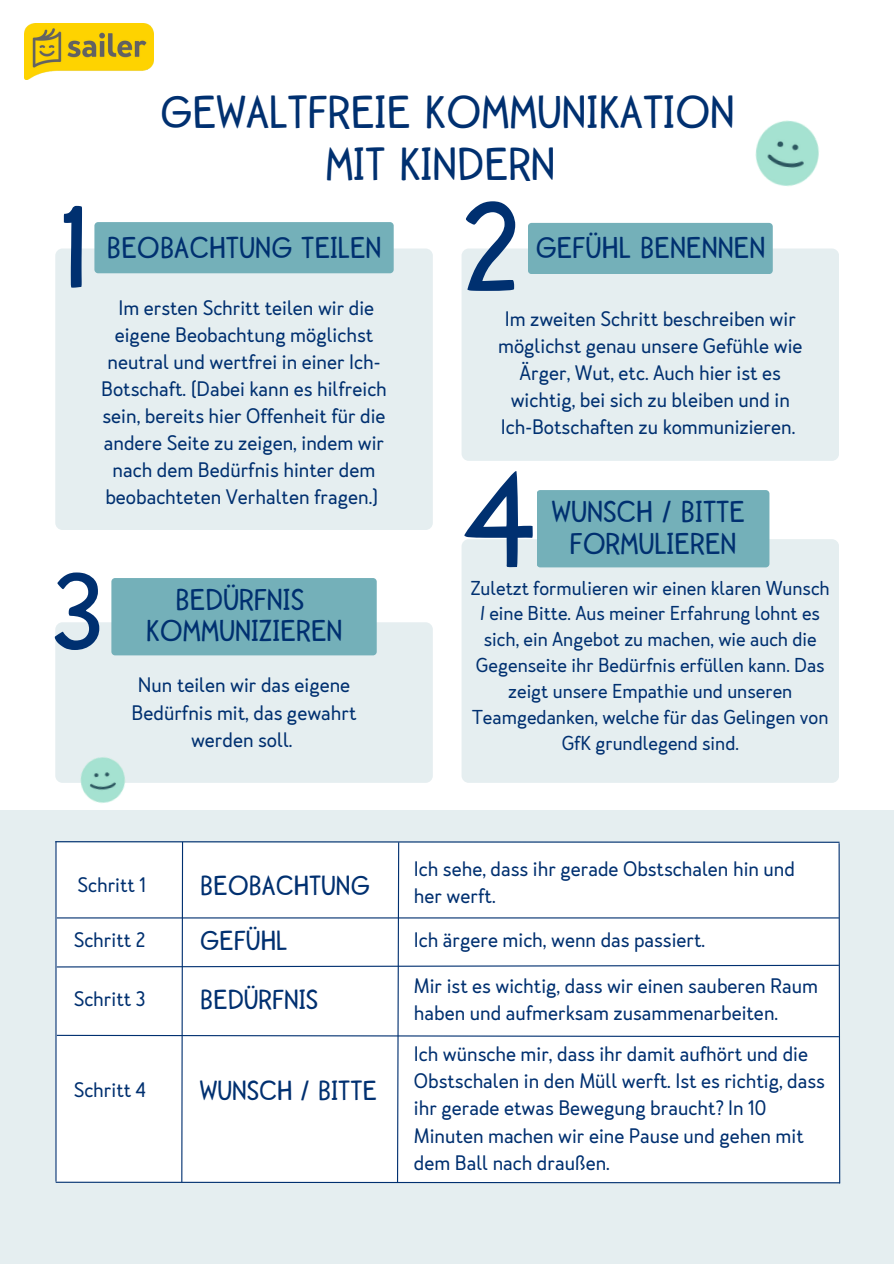
<style>
.page{position:relative;width:894px;height:1264px;background:#fff}
.page>*{position:absolute;margin:0;border:0;box-sizing:border-box;transform-origin:0 0}
.t1{font:136.5px "Argyle Socks";color:#003070}
.t2{font:121.8px "Argyle Socks";color:#003070}
.t3{font:46.2px/51.8px "Argyle Socks";color:#003070;text-align:center}
.t4{font:30.15px "Argyle Socks";color:#003070}
.t5{font:27.6px/54.6px "Argyle Socks";color:#003070}
.t6{font:19.5px/27px "Merlo Neue";color:#003070}
.t7{font:18.75px/26px "Merlo Neue";color:#003070;text-align:center}
</style>
<div class="page">
<div style="left:55px;top:248px;width:378px;height:282px;background:#e5eef0;border-radius:7px"></div>
<div style="left:94px;top:222px;width:299px;height:51px;background:#74b0b9;border-radius:4px"></div>
<div style="left:461px;top:248px;width:377px;height:213px;background:#e5eef0;border-radius:7px"></div>
<div style="left:527px;top:223px;width:245px;height:51px;background:#74b0b9;border-radius:4px"></div>
<div style="left:55px;top:622px;width:378px;height:160px;background:#e5eef0;border-radius:7px"></div>
<div style="left:111px;top:578px;width:265px;height:77px;background:#74b0b9;border-radius:4px"></div>
<div style="left:461px;top:539px;width:377px;height:243px;background:#e5eef0;border-radius:7px"></div>
<div style="left:536px;top:490px;width:233px;height:77px;background:#74b0b9;border-radius:4px"></div>
<div style="left:0;top:810px;width:893px;height:453px;background:#e5eef0"></div>
<div style="left:55px;top:841px;width:785px;height:343px;background:#fff"></div>
<hr style="left:55px;top:841px;width:1px;height:340px;background:#003070">
<img style="left:755px;top:120px;width:64px;height:66px">
<img style="left:76px;top:757px;width:55px;height:46px">
<img style="left:25px;top:24px;width:128px;height:55px">
<h2 class="t2" style="left:59px;top:167px;width:31px">1</h2>
<h3 class="t3" style="left:160px;top:86px;width:576px">GEWALTFREIE KOMMUNIKATION<br>MIT KINDERN</h3>
<h3 class="t4" style="left:107px;top:228px;width:276px">BEOBACHTUNG TEILEN</h3>
<h1 class="t1" style="left:461px;top:158px;width:63px">2</h1>
<h3 class="t4" style="left:535px;top:228px;width:231px">GEFÜHL BENENNEN</h3>
<p class="t6" style="left:101px;top:294px;width:287px;text-align:center">Im ersten Schritt teilen wir die eigene Beobachtung möglichst neutral und wertfrei in einer Ich-Botschaft. (Dabei kann es hilfreich sein, bereits hier Offenheit für die andere Seite zu zeigen, indem wir nach dem Bedürfnis hinter dem beobachteten Verhalten fragen.)</p>
<h2 class="t2" style="left:51px;top:532px;width:55px">3</h2>
<h3 class="t4" style="left:175px;top:579px;width:130px">BEDÜRFNIS</h3>
<h3 class="t4" style="left:146px;top:611px;width:198px">KOMMUNIZIEREN</h3>
<p class="t6" style="left:131px;top:672px;width:226px;text-align:center">Nun teilen wir das eigene<br>Bedürfnis mit, das gewahrt werden soll.</p>
<p class="t6" style="left:498px;top:306px;width:306px;text-align:center">Im zweiten Schritt beschreiben wir möglichst genau unsere Gefühle wie Ärger, Wut, etc. Auch hier ist es wichtig, bei sich zu bleiben und in Ich-Botschaften zu kommunizieren.</p>
<h1 class="t1" style="left:461px;top:431px;width:77px">4</h1>
<h3 class="t4" style="left:552px;top:492px;width:194px">WUNSCH / BITTE</h3>
<h3 class="t4" style="left:569px;top:523px;width:168px">FORMULIEREN</h3>
<p class="t7" style="left:471px;top:575px;width:360px">Zuletzt formulieren wir einen klaren Wunsch / eine Bitte. Aus meiner Erfahrung lohnt es sich, ein Angebot zu machen, wie auch die Gegenseite ihr Bedürfnis erfüllen kann. Das zeigt unsere Empathie und unseren Teamgedanken, welche für das Gelingen von GfK grundlegend sind.</p>
<p class="t6" style="left:77px;top:872px;width:70px">Schritt 1</p>
<p class="t6" style="left:74px;top:926px;width:73px">Schritt 2</p>
<p class="t6" style="left:74px;top:985px;width:73px">Schritt 3</p>
<p class="t6" style="left:74px;top:1077px;width:74px">Schritt 4</p>
<h3 class="t5" style="left:200px;top:857px;width:171px">BEOBACHTUNG<br>GEFÜHL</h3>
<h3 class="t5" style="left:200px;top:972px;width:120px">BEDÜRFNIS</h3>
<h3 class="t5" style="left:200px;top:1063px;width:178px">WUNSCH / BITTE</h3>
<p class="t6" style="left:414px;top:855px;width:382px">Ich sehe, dass ihr gerade Obstschalen hin und her werft.</p>
<p class="t6" style="left:414px;top:926px;width:293px">Ich ärgere mich, wenn das passiert.</p>
<p class="t6" style="left:414px;top:972px;width:405px">Mir ist es wichtig, dass wir einen sauberen Raum haben und aufmerksam zusammenarbeiten.</p>
<p class="t6" style="left:414px;top:1041px;width:412px">Ich wünsche mir, dass ihr damit aufhört und die Obstschalen in den Müll werft. Ist es richtig, dass ihr gerade etwas Bewegung braucht? In 10<br>Minuten machen wir eine Pause und gehen mit dem Ball nach draußen.</p>
</div>
